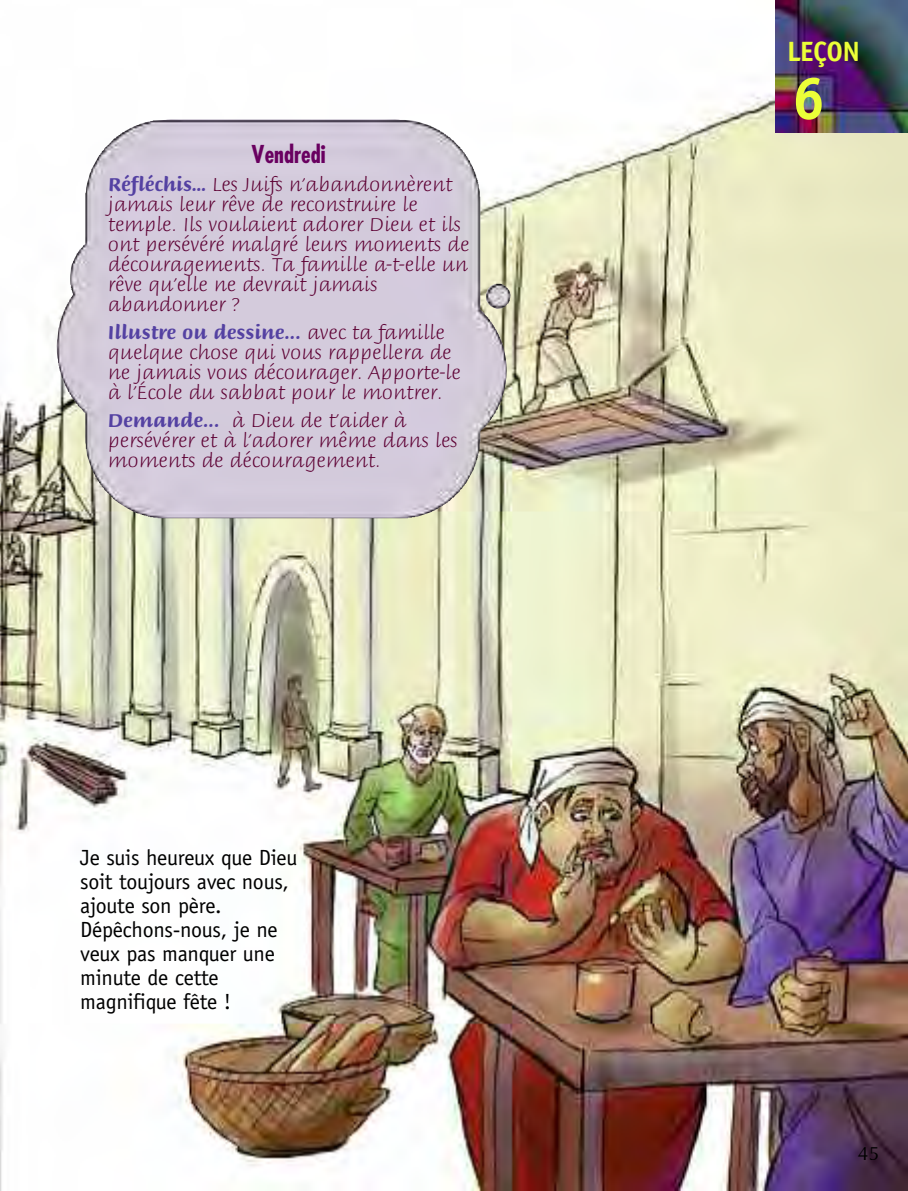
<style>
.page{position:relative;width:908px;height:1191px;background:#fff}
.page>*{position:absolute;margin:0;border:0;box-sizing:border-box;transform-origin:0 0}
.t1{font:700 60px "Officina Sans";color:#ebff38}
.t2{font:700 28px "Officina Sans";letter-spacing:-.025em;color:#ebff38}
.t3{font:700 condensed 24px "Futura";color:#690060;scale:.96 1}
.t4{font:22px/24px "Officina Sans";letter-spacing:-.015em;color:#000}
.t5{font:20px/20px "Briem Script MM 217 wt";color:#5d0033}
.t6{font:20px "Briem Script MM 553 wt";color:#5441a2}
.t7{font:20px "Optane";color:#000}
.s1{font-family:"Briem Script MM 553 wt";color:#5441a2}
.s2{font-family:"Briem Script MM 217 wt";color:#5d0033}
</style>
<div class="page">
<img style="left:0;top:93px;width:907px;height:1098px">
<img style="left:775px;top:0;width:132px;height:133px">
<img style="left:56px;top:119px;width:452px;height:399px">
<p class="t3" style="left:251px;top:144px;width:79px">Vendredi</p>
<p class="t5" style="left:108px;top:176px;width:363px"><span class="s1">Réfléchis…</span> Les Juifs n’abandonnèrent jamais leur rêve de reconstruire le temple. Ils voulaient adorer Dieu et ils ont persévéré malgré leurs moments de découragements. Ta famille a-t-elle un rêve qu’elle ne devrait jamais abandonner ?</p>
<p class="t6" style="left:108px;top:324px;width:338px">Illustre ou dessine... <span class="s2">avec ta famille</span></p>
<p class="t5" style="left:108px;top:344px;width:354px">quelque chose qui vous rappellera de ne jamais vous décourager. Apporte-le à l’École du sabbat pour le montrer.</p>
<p class="t5" style="left:108px;top:412px;width:351px"><span class="s1">Demande...</span> à Dieu de t’aider à persévérer et à l’adorer même dans les moments de découragement.</p>
<p class="t4" style="left:80px;top:847px;width:218px">Je suis heureux que Dieu soit toujours avec nous, ajoute son père.<br>Dépêchons-nous, je ne veux pas manquer une minute de cette magnifique fête !</p>
<h2 class="t2" style="left:786px;top:41px;width:74px">LEÇON</h2>
<h1 class="t1" style="left:791px;top:76px;width:35px">6</h1>
<p class="t7" style="left:857px;top:1145px;width:23px">45</p>
</div>
